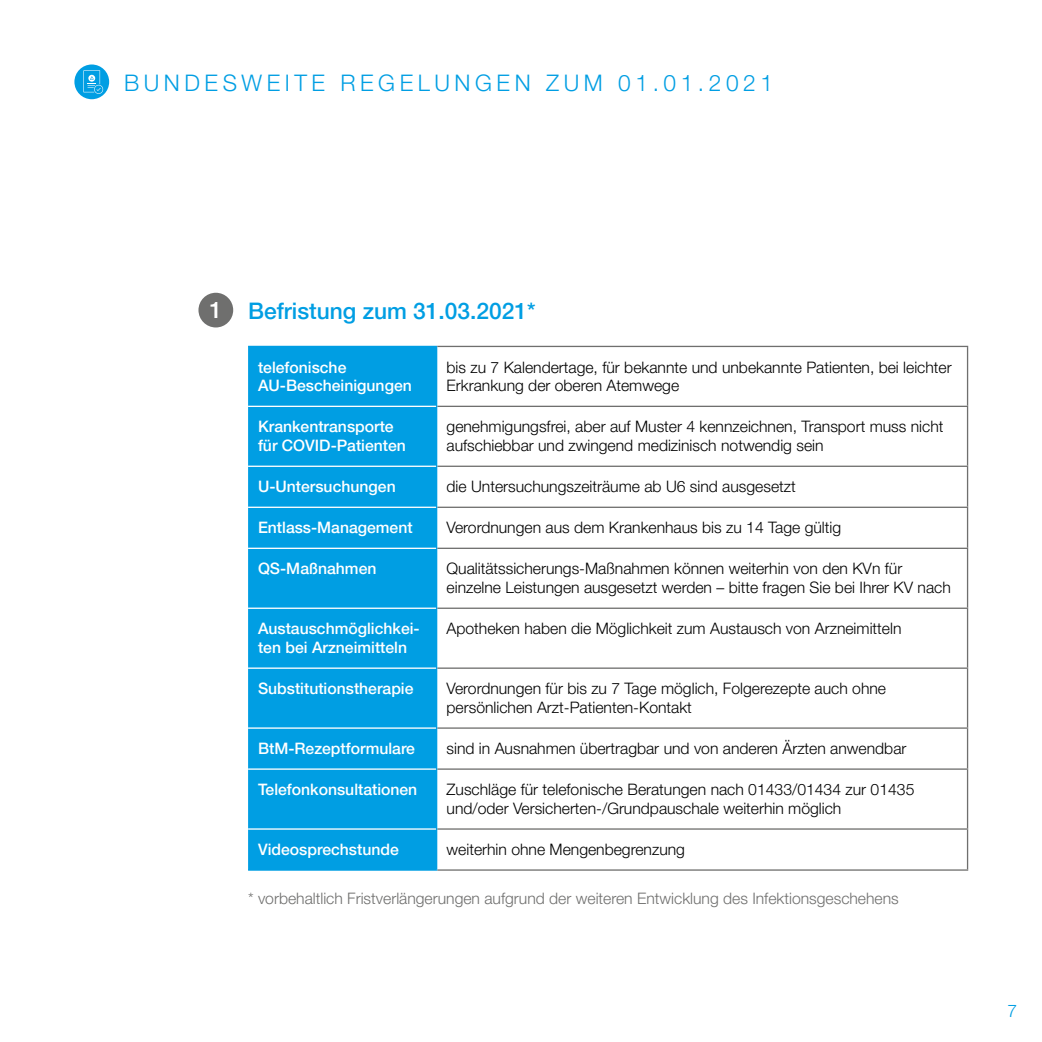
<style>
.page{position:relative;width:1042px;height:1042px;background:#fff}
.page>*{position:absolute;margin:0;border:0;box-sizing:border-box;transform-origin:0 0}
.t1{font:300 22.75px "Helvetica Neue LT Pro";letter-spacing:.2em;color:#009ee3}
.t2{font:500 22.75px "Helvetica Neue LT Pro";color:#009ee3}
.t3{font:500 22.75px "Helvetica Neue LT Pro";color:#fff}
.t4{font:300 17.5px "Helvetica Neue LT Pro";color:#009ee3}
.t5{font:300 15.75px/18.9px "Helvetica Neue LT Pro";color:#000}
.t6{font:500 15.75px/18.9px "Helvetica Neue LT Pro";color:#fff}
.t7{font:300 15.75px "Helvetica Neue LT Pro";color:#6f6f6e}
</style>
<div class="page">
<div style="left:248px;top:347px;width:188px;height:522px;background:#009ee3"></div>
<hr style="left:437px;top:406px;width:531px;height:1px;background:#6f6f6e">
<hr style="left:967px;top:407px;width:1px;height:59px;background:#6f6f6e">
<hr style="left:437px;top:466px;width:531px;height:1px;background:#6f6f6e">
<hr style="left:967px;top:467px;width:1px;height:40px;background:#6f6f6e">
<hr style="left:437px;top:507px;width:531px;height:1px;background:#6f6f6e">
<hr style="left:967px;top:508px;width:1px;height:40px;background:#6f6f6e">
<hr style="left:437px;top:548px;width:531px;height:1px;background:#6f6f6e">
<hr style="left:967px;top:549px;width:1px;height:58px;background:#6f6f6e">
<hr style="left:437px;top:607px;width:531px;height:2px;background:#6f6f6e">
<hr style="left:967px;top:609px;width:1px;height:58px;background:#6f6f6e">
<hr style="left:437px;top:667px;width:531px;height:2px;background:#6f6f6e">
<hr style="left:967px;top:669px;width:1px;height:58px;background:#6f6f6e">
<hr style="left:437px;top:727px;width:531px;height:2px;background:#6f6f6e">
<hr style="left:967px;top:729px;width:1px;height:39px;background:#6f6f6e">
<hr style="left:437px;top:768px;width:531px;height:2px;background:#6f6f6e">
<hr style="left:967px;top:770px;width:1px;height:58px;background:#6f6f6e">
<hr style="left:437px;top:828px;width:531px;height:1px;background:#6f6f6e">
<hr style="left:967px;top:829px;width:1px;height:40px;background:#6f6f6e">
<hr style="left:437px;top:869px;width:531px;height:1px;background:#6f6f6e">
<hr style="left:436px;top:406px;width:1px;height:60px;background:#009ee3">
<hr style="left:436px;top:466px;width:1px;height:41px;background:#009ee3">
<hr style="left:436px;top:507px;width:1px;height:41px;background:#009ee3">
<hr style="left:436px;top:548px;width:1px;height:60px;background:#009ee3">
<hr style="left:436px;top:608px;width:1px;height:60px;background:#009ee3">
<hr style="left:436px;top:668px;width:1px;height:60px;background:#009ee3">
<hr style="left:436px;top:728px;width:1px;height:41px;background:#009ee3">
<hr style="left:436px;top:769px;width:1px;height:60px;background:#009ee3">
<hr style="left:436px;top:829px;width:1px;height:40px;background:#009ee3">
<hr style="left:248px;top:869px;width:189px;height:1px;background:#009ee3">
<hr style="left:248px;top:406px;width:188px;height:1px;background:#fff">
<hr style="left:248px;top:466px;width:188px;height:1px;background:#fff">
<hr style="left:248px;top:507px;width:188px;height:1px;background:#fff">
<hr style="left:248px;top:548px;width:188px;height:1px;background:#fff">
<hr style="left:248px;top:607px;width:188px;height:2px;background:#fff">
<hr style="left:248px;top:667px;width:188px;height:2px;background:#fff">
<hr style="left:248px;top:727px;width:188px;height:2px;background:#fff">
<hr style="left:248px;top:768px;width:188px;height:2px;background:#fff">
<hr style="left:248px;top:828px;width:188px;height:1px;background:#fff">
<hr style="left:248px;top:346px;width:189px;height:1px;background:#009ee3">
<hr style="left:436px;top:347px;width:1px;height:59px;background:#009ee3">
<hr style="left:437px;top:346px;width:531px;height:1px;background:#6f6f6e">
<hr style="left:967px;top:347px;width:1px;height:59px;background:#6f6f6e">
<div style="left:198px;top:293px;width:35px;height:34px;background:#6f6f6e;border-radius:50%"></div>
<div style="left:74px;top:64px;width:35px;height:35px;background:#009ee3;border-radius:50%"></div>
<svg style="left:83px;top:70px;width:20px;height:24px"></svg>
<h1 class="t1" style="left:124px;top:69px;width:650px">BUNDESWEITE REGELUNGEN ZUM 01.01.2021</h1>
<h1 class="t3" style="left:209px;top:296px;width:14px">1</h1>
<h1 class="t2" style="left:248px;top:297px;width:289px">Befristung zum 31.03.2021*</h1>
<p class="t6" style="left:258px;top:357px;width:155px">telefonische<br>AU-Bescheinigungen</p>
<p class="t5" style="left:446px;top:357px;width:507px">bis zu 7 Kalendertage, für bekannte und unbekannte Patienten, bei leichter<br>Erkrankung der oberen Atemwege</p>
<p class="t6" style="left:258px;top:417px;width:149px">Krankentransporte für COVID-Patienten</p>
<p class="t5" style="left:446px;top:417px;width:498px">genehmigungsfrei, aber auf Muster 4 kennzeichnen, Transport muss nicht aufschiebbar und zwingend medizinisch notwendig sein</p>
<p class="t6" style="left:258px;top:477px;width:139px">U-Untersuchungen</p>
<p class="t5" style="left:446px;top:477px;width:351px">die Untersuchungszeiträume ab U6 sind ausgesetzt</p>
<p class="t6" style="left:258px;top:518px;width:156px">Entlass-Management</p>
<p class="t5" style="left:446px;top:518px;width:396px">Verordnungen aus dem Krankenhaus bis zu 14 Tage gültig</p>
<p class="t6" style="left:258px;top:559px;width:120px">QS-Maßnahmen</p>
<p class="t5" style="left:446px;top:559px;width:506px">Qualitätssicherungs-Maßnahmen können weiterhin von den KVn für einzelne Leistungen ausgesetzt werden – bitte fragen Sie bei Ihrer KV nach</p>
<p class="t6" style="left:258px;top:619px;width:163px">Austauschmöglichkei&shy;ten bei Arzneimitteln</p>
<p class="t5" style="left:446px;top:619px;width:456px">Apotheken haben die Möglichkeit zum Austausch von Arzneimitteln</p>
<p class="t6" style="left:258px;top:679px;width:157px">Substitutionstherapie</p>
<p class="t5" style="left:446px;top:679px;width:441px">Verordnungen für bis zu 7 Tage möglich, Folgerezepte auch ohne persönlichen Arzt-Patienten-Kontakt</p>
<p class="t6" style="left:258px;top:739px;width:158px">BtM-Rezeptformulare</p>
<p class="t5" style="left:446px;top:739px;width:461px">sind in Ausnahmen übertragbar und von anderen Ärzten anwendbar</p>
<p class="t6" style="left:258px;top:780px;width:161px">Telefonkonsultationen</p>
<p class="t5" style="left:446px;top:780px;width:469px">Zuschläge für telefonische Beratungen nach 01433/01434 zur 01435 und/oder Versicherten-/Grundpauschale weiterhin möglich</p>
<p class="t6" style="left:258px;top:840px;width:142px">Videosprechstunde</p>
<p class="t5" style="left:446px;top:840px;width:240px">weiterhin ohne Mengenbegrenzung</p>
<p class="t7" style="left:248px;top:888px;width:652px">* vorbehaltlich Fristverlängerungen aufgrund der weiteren Entwicklung des Infektionsgeschehens</p>
<p class="t4" style="left:1007px;top:1000px;width:11px">7</p>
</div>
